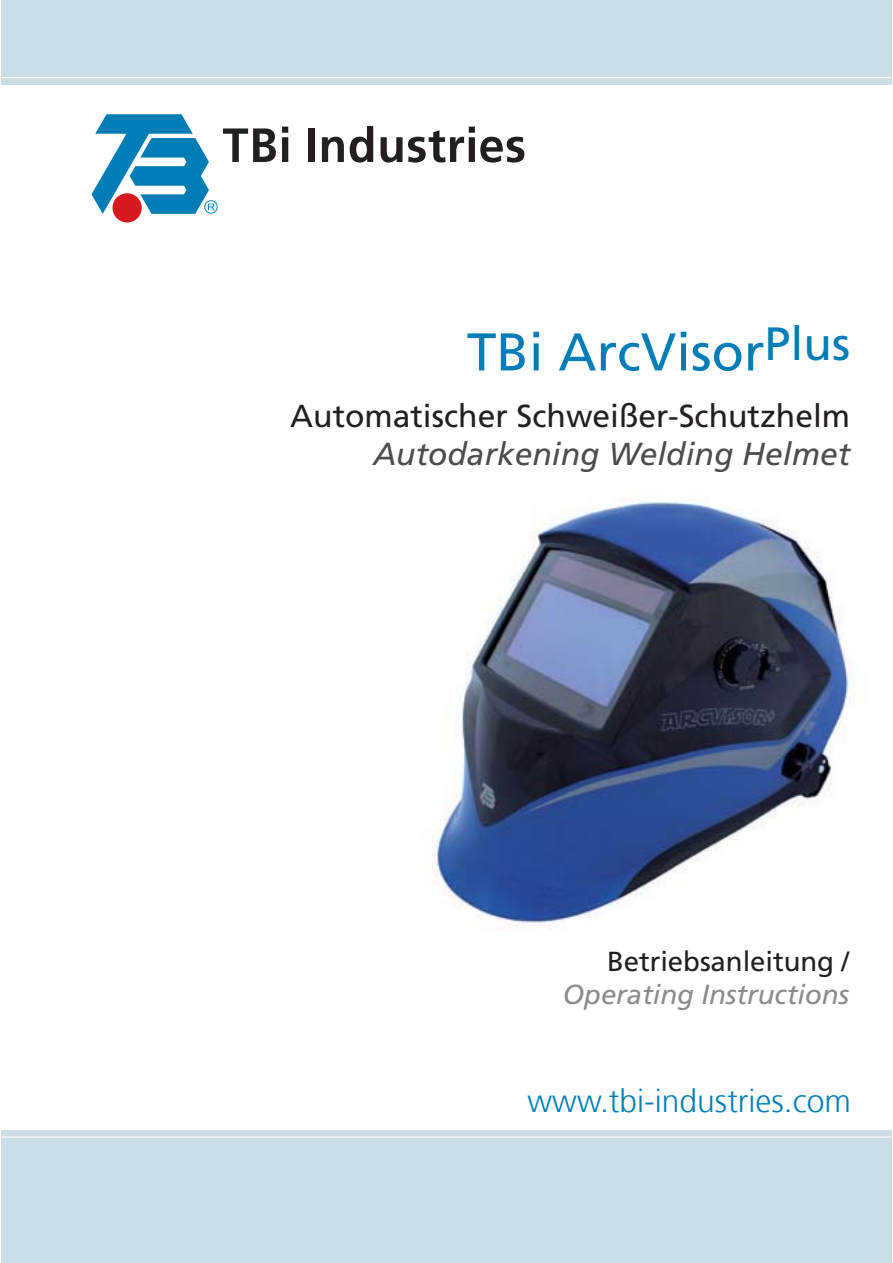
<style>
.page{position:relative;width:893px;height:1263px;background:#fff}
.page>*{position:absolute;margin:0;border:0;box-sizing:border-box;transform-origin:0 0}
.t1{font:53.1px "Frutiger LT Std";color:#007db6}
.t2{font:31.8px "Frutiger LT Std";color:#231f20}
.t3{font:italic 31.8px "Frutiger LT Std";color:#4c4c4e}
.t4{font:300 31.8px "Frutiger";color:#007db6}
.t5{font:italic 27.6px "Frutiger LT Std";letter-spacing:-.005em;color:#8a8c8e}
.t6{font:27.6px "Frutiger LT Std";letter-spacing:-.005em;color:#231f20}
</style>
<div class="page">
<div style="left:112px;top:193px;width:30px;height:29px;background:#d71920;border-radius:50%"></div>
<svg style="left:91px;top:114px;width:185px;height:100px"></svg>
<svg style="left:282px;top:127px;width:6px;height:35px"></svg>
<div style="left:309px;top:128px;width:6px;height:34px;background:#231f20"></div>
<svg style="left:322px;top:137px;width:22px;height:25px"></svg>
<svg style="left:350px;top:126px;width:23px;height:37px"></svg>
<svg style="left:380px;top:137px;width:22px;height:26px"></svg>
<svg style="left:408px;top:127px;width:116px;height:36px"></svg>
<div style="left:1px;top:0;width:890px;height:84px;background:#cbdde6"></div>
<hr style="left:1px;top:77px;width:890px;height:1px;background:#fff">
<div style="left:1px;top:1130px;width:890px;height:133px;background:#cbdde6"></div>
<hr style="left:1px;top:1137px;width:890px;height:1px;background:#fff">
<img style="left:432px;top:497px;width:420px;height:429px">
<h1 class="t1" style="left:467px;top:329px;width:385px">TBi ArcVisor<sup>Plus</sup></h1>
<p class="t2" style="left:290px;top:402px;width:561px">Automatischer Schweißer-Schutzhelm</p>
<p class="t3" style="left:373px;top:440px;width:478px">Autodarkening Welding Helmet</p>
<p class="t6" style="left:607px;top:949px;width:244px">Betriebsanleitung /</p>
<p class="t5" style="left:563px;top:982px;width:288px">Operating Instructions</p>
<p class="t4" style="left:527px;top:1083px;width:325px">www.tbi-industries.com</p>
</div>
